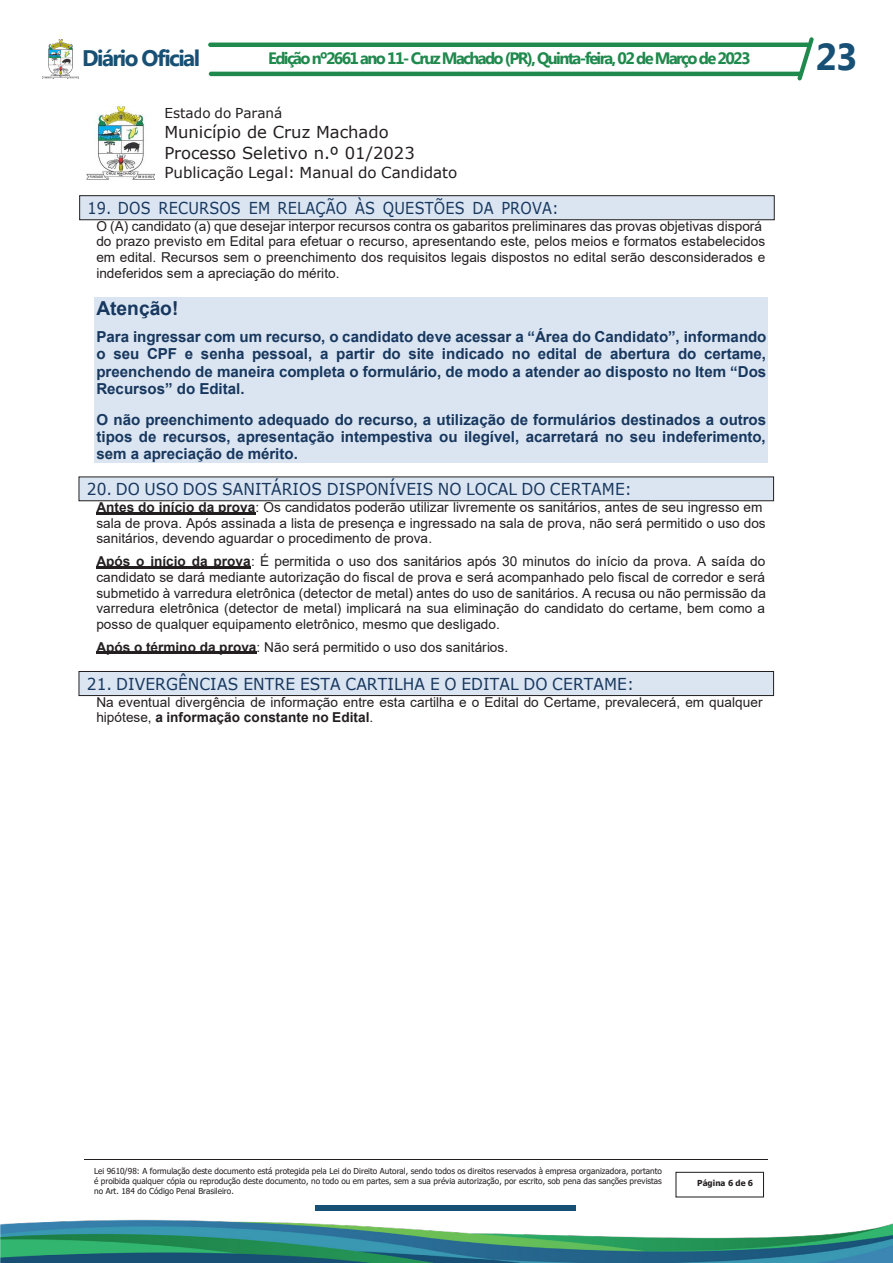
<style>
.page{position:relative;width:893px;height:1263px;background:#fff}
.page>*{position:absolute;margin:0;border:0;box-sizing:border-box;transform-origin:0 0}
.t1{font:700 37.5px "Myanmar Text";color:#175074}
.t2{font:700 22.5px "Myanmar Text";letter-spacing:-.07em;color:#175074}
.t3{font:700 19.2px "Arial";color:#17375e}
.t4{font:16.5px "Verdana";letter-spacing:.005em;color:#17375e;scale:.94 1}
.t5{font:700 16.5px "Myanmar Text";letter-spacing:-.1em;color:#20894d}
.t6{font:16.5px/20.9px "Verdana";color:#231f20}
.t7{font:16.5px "Verdana";letter-spacing:.005em;color:#17375e;scale:.88 1}
.t8{font:700 15.15px/17.5px "Arial";color:#17375e;text-align:justify}
.t9{font:15.15px "Verdana";color:#231f20}
.t10{font:13.65px/15.8px "Arial";color:#231f20}
.t11{font:13.65px "Verdana";color:#231f20}
.t12{font:8.25px/9.9px "Tahoma";color:#231f20;text-align:justify}
.t13{font:700 8.25px "Tahoma";color:#231f20}
.s1{font-weight:700}
</style>
<div class="page">
<img style="left:0;top:1219px;width:893px;height:44px">
<hr style="left:208px;top:43px;width:602px;height:4px;background:#20894d;border-radius:2px">
<hr style="left:209px;top:72px;width:593px;height:4px;background:#20894d;border-radius:2px">
<img style="left:43px;top:40px;width:36px;height:38px">
<svg style="left:797px;top:37px;width:17px;height:44px"></svg>
<img style="left:86px;top:107px;width:69px;height:73px">
<div style="left:675px;top:1172px;width:89px;height:25px;border:1px solid #231f20"></div>
<hr style="left:85px;top:1159px;width:683px;height:1px;background:#231f20">
<div style="left:94px;top:297px;width:674px;height:166px;background:#dbe5f1"></div>
<div style="left:79px;top:477px;width:695px;height:24px;background:#dbe5f1"></div>
<div style="left:79px;top:477px;width:695px;height:24px;border:1px solid #231f20"></div>
<div style="left:79px;top:671px;width:695px;height:24px;background:#dbe5f1"></div>
<div style="left:79px;top:671px;width:695px;height:25px;border:1px solid #231f20"></div>
<hr style="left:96px;top:512px;width:160px;height:2px;background:#231f20">
<hr style="left:96px;top:566px;width:155px;height:2px;background:#231f20">
<hr style="left:96px;top:652px;width:161px;height:2px;background:#231f20">
<div style="left:80px;top:196px;width:694px;height:24px;background:#dbe5f1"></div>
<div style="left:79px;top:195px;width:696px;height:25px;border:1px solid #231f20"></div>
<div style="left:315px;top:1205px;width:261px;height:6px;background:#175074"></div>
<p class="t2" style="left:82px;top:45px;width:119px">Diário Oficial</p>
<p class="t5" style="left:268px;top:49px;width:484px">Edição nº2661 ano 11- Cruz Machado (PR), Quinta-feira, 02 de Março de 2023</p>
<p class="t1" style="left:815px;top:35px;width:44px">23</p>
<p class="t11" style="left:164px;top:104px;width:120px">Estado do Paraná</p>
<p class="t6" style="left:164px;top:122px;width:252px">Município de Cruz Machado<br>Processo Seletivo n.º 01/2023</p>
<p class="t9" style="left:164px;top:162px;width:294px">Publicação Legal: Manual do Candidato</p>
<p class="t7" style="left:88px;top:197px;width:537px">19. DOS RECURSOS EM RELAÇÃO ÀS QUESTÕES DA PROVA:</p>
<p class="t10" style="left:96px;top:218px;width:670px">O (A) candidato (a) que desejar interpor recursos contra os gabaritos preliminares das provas objetivas disporá do prazo previsto em Edital para efetuar o recurso, apresentando este, pelos meios e formatos estabelecidos em edital. Recursos sem o preenchimento dos requisitos legais dispostos no edital serão desconsiderados e indeferidos sem a apreciação do mérito.</p>
<p class="t3" style="left:96px;top:295px;width:84px">Atenção!</p>
<p class="t8" style="left:96px;top:328px;width:672px">Para ingressar com um recurso, o candidato deve acessar a “Área do Candidato”, informando o seu CPF e senha pessoal, a partir do site indicado no edital de abertura do certame, preenchendo de maneira completa o formulário, de modo a atender ao disposto no Item “Dos Recursos” do Edital.</p>
<p class="t8" style="left:96px;top:411px;width:671px">O não preenchimento adequado do recurso, a utilização de formulários destinados a outros tipos de recursos, apresentação intempestiva ou ilegível, acarretará no seu indeferimento, sem a apreciação de mérito.</p>
<p class="t4" style="left:87px;top:478px;width:581px">20. DO USO DOS SANITÁRIOS DISPONÍVEIS NO LOCAL DO CERTAME:</p>
<p class="t10" style="left:96px;top:499px;width:671px"><span class="s1">Antes do início da prova</span>: Os candidatos poderão utilizar livremente os sanitários, antes de seu ingresso em sala de prova. Após assinada a lista de presença e ingressado na sala de prova, não será permitido o uso dos sanitários, devendo aguardar o procedimento de prova.</p>
<p class="t10" style="left:96px;top:553px;width:671px;text-align:justify"><span class="s1">Após o início da prova</span>: É permitida o uso dos sanitários após 30 minutos do início da prova. A saída do candidato se dará mediante autorização do fiscal de prova e será acompanhado pelo fiscal de corredor e será submetido à varredura eletrônica (detector de metal) antes do uso de sanitários. A recusa ou não permissão da varredura eletrônica (detector de metal) implicará na sua eliminação do candidato do certame, bem como a posso de qualquer equipamento eletrônico, mesmo que desligado.</p>
<p class="t10" style="left:96px;top:639px;width:413px"><span class="s1">Após o término da prova</span>: Não será permitido o uso dos sanitários.</p>
<p class="t4" style="left:87px;top:672px;width:584px">21. DIVERGÊNCIAS ENTRE ESTA CARTILHA E O EDITAL DO CERTAME:</p>
<p class="t10" style="left:96px;top:694px;width:668px">Na eventual divergência de informação entre esta cartilha e o Edital do Certame, prevalecerá, em qualquer hipótese, <span class="s1">a informação constante no Edital</span>.</p>
<p class="t12" style="left:94px;top:1166px;width:569px">Lei 9610/98: A formulação deste documento está protegida pela Lei do Direito Autoral, sendo todos os direitos reservados à empresa organizadora, portanto é proibida qualquer cópia ou reprodução deste documento, no todo ou em partes, sem a sua prévia autorização, por escrito, sob pena das sanções previstas no Art. 184 do Código Penal Brasileiro.</p>
<p class="t13" style="left:697px;top:1177px;width:57px">Página 6 de 6</p>
</div>
